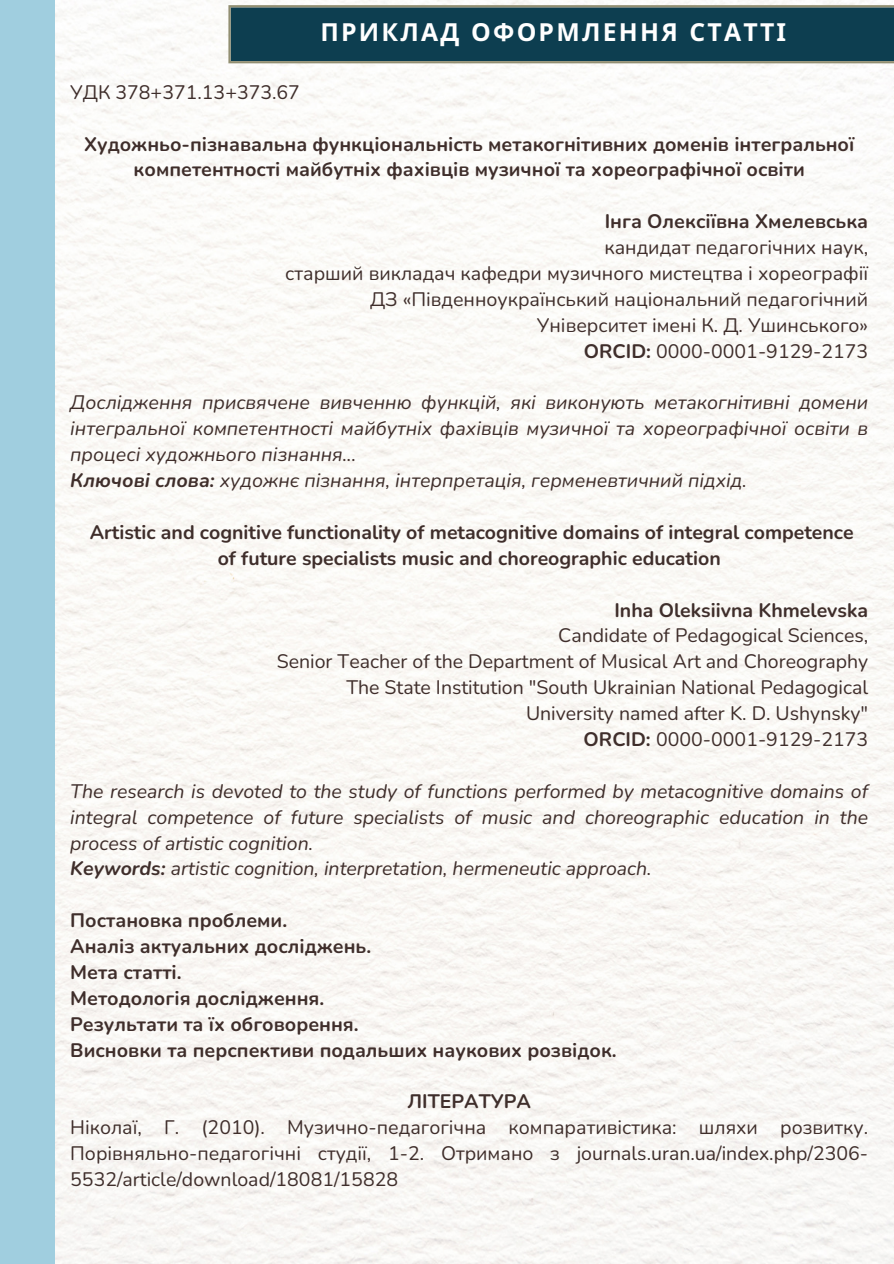
<style>
.page{position:relative;width:894px;height:1264px;background:#fff}
.page>*{position:absolute;margin:0;border:0;box-sizing:border-box;transform-origin:0 0}
.t1{font:700 24.75px "Noto Sans";letter-spacing:.09em;color:#fff}
.t2{font:19.5px/25.8px "Nunito";color:#3f2e2b;text-align:right}
.t3{font:italic 19.5px/25.8px "Nunito";color:#3f2e2b}
.t4{font:700 19.5px/25.8px "Nunito";color:#3f2e2b;text-align:center}
.s1{font-weight:700}
</style>
<div class="page">
<div style="left:0;top:0;width:55px;height:1263px;background:#a0cedf"></div>
<svg style="left:228px;top:5px;width:665px;height:58px;background:#184554"></svg>
<p class="t1" style="left:320px;top:15px;width:467px">ПРИКЛАД ОФОРМЛЕННЯ СТАТТІ</p>
<p class="t2" style="left:70px;top:79px;width:231px">УДК 378+371.13+373.67</p>
<p class="t4" style="left:84px;top:131px;width:771px">Художньо-пізнавальна функціональність метакогнітивних доменів інтегральної компетентності майбутніх фахівців музичної та хореографічної освіти</p>
<p class="t4" style="left:604px;top:209px;width:265px">Інга Олексіївна Хмелевська</p>
<p class="t2" style="left:285px;top:235px;width:584px">кандидат педагогічних наук,<br>старший викладач кафедри музичного мистецтва і хореографії ДЗ «Південноукраїнський національний педагогічний Університет імені К. Д. Ушинського»<br><span class="s1">ORCID:</span> 0000-0001-9129-2173</p>
<p class="t3" style="left:70px;top:390px;width:799px">Дослідження присвячене вивченню функцій, які виконують метакогнітивні домени інтегральної компетентності майбутніх фахівців музичної та хореографічної освіти в процесі художнього пізнання...<br><span class="s1">Ключові слова:</span> художнє пізнання, інтерпретація, герменевтичний підхід.</p>
<p class="t4" style="left:90px;top:519px;width:765px">Artistic and cognitive functionality of metacognitive domains of integral competence of future specialists music and choreographic education</p>
<p class="t4" style="left:614px;top:597px;width:255px">Inha Oleksiivna Khmelevska</p>
<p class="t2" style="left:277px;top:623px;width:592px">Candidate of Pedagogical Sciences,<br>Senior Teacher of the Department of Musical Art and Choreography The State Institution "South Ukrainian National Pedagogical University named after K. D. Ushynsky"<br><span class="s1">ORCID:</span> 0000-0001-9129-2173</p>
<p class="t3" style="left:70px;top:778px;width:799px">The research is devoted to the study of functions performed by metacognitive domains of integral competence of future specialists of music and choreographic education in the process of artistic cognition.<br><span class="s1">Keywords:</span> artistic cognition, interpretation, hermeneutic approach.</p>
<p class="t4" style="left:70px;top:907px;width:548px;text-align:left">Постановка проблеми.<br>Аналіз актуальних досліджень.<br>Мета статті.<br>Методологія дослідження.<br>Результати та їх обговорення.<br>Висновки та перспективи подальших наукових розвідок.</p>
<p class="t4" style="left:407px;top:1089px;width:125px">ЛІТЕРАТУРА</p>
<p class="t2" style="left:70px;top:1114px;width:799px;text-align:justify">Ніколаї, Г. (2010). Музично-педагогічна компаративістика: шляхи розвитку.<br>Порівняльно-педагогічні студії, 1-2. Отримано з journals.uran.ua/index.php/2306- 5532/article/download/18081/15828</p>
</div>
